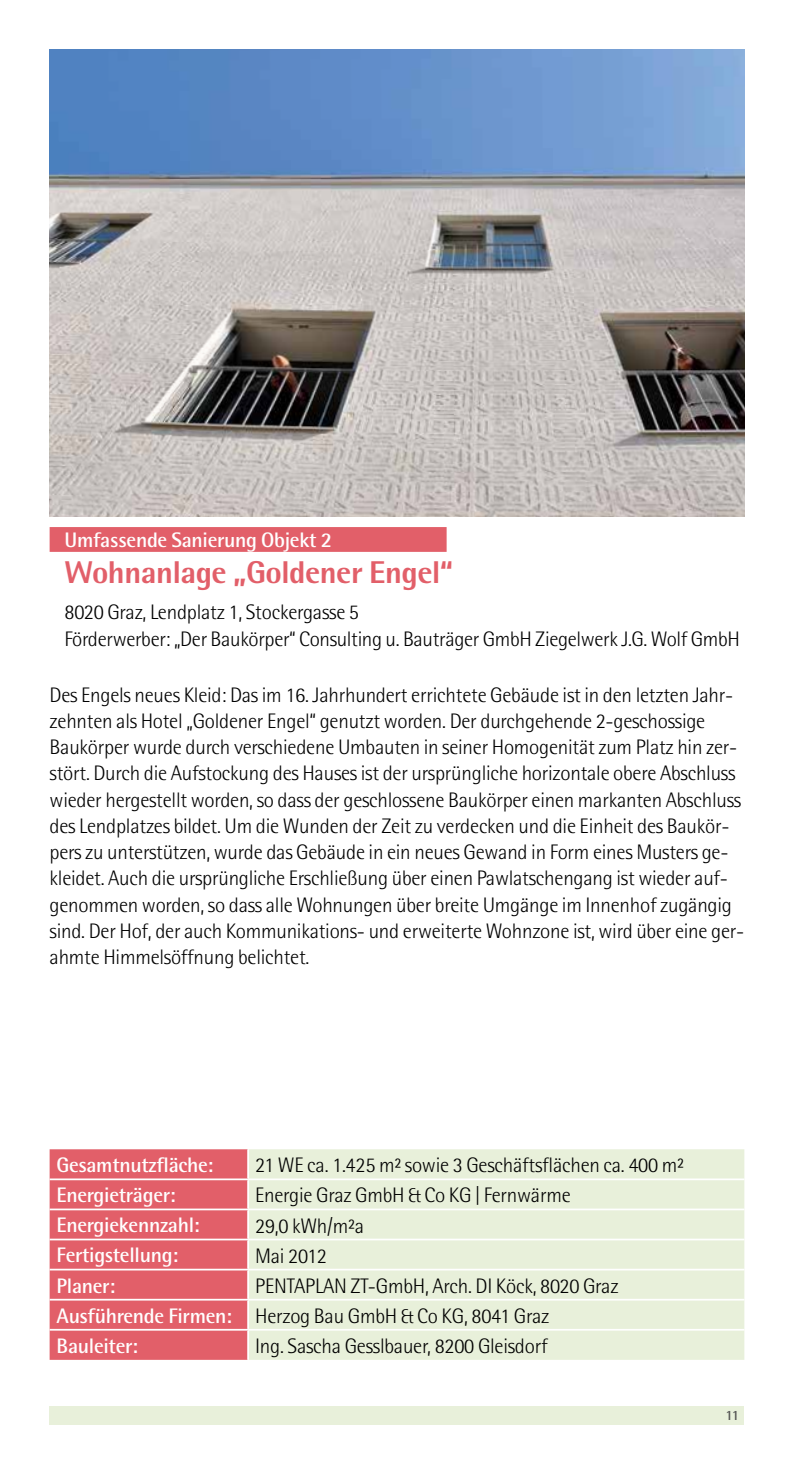
<style>
.page{position:relative;width:794px;height:1474px;background:#fff}
.page>*{position:absolute;margin:0;border:0;box-sizing:border-box;transform-origin:0 0}
.t1{font:800 31.5px "Rotis Semi Sans";letter-spacing:-.015em;color:#e25f69}
.t2{font:300 21px/26.2px "Rotis Semi Sans";letter-spacing:-.01em;color:#000}
.t3{font:700 21px "Rotis Semi Sans";letter-spacing:-.015em;color:#fff}
.t4{font:700 14px "Rotis Semi Sans";color:#565655}
.s1{font-weight:700;color:#fff}
</style>
<div class="page">
<div style="left:50px;top:1405px;width:694px;height:19px;background:#e8f0da"></div>
<div style="left:50px;top:1149px;width:197px;height:210px;background:#e25f69"></div>
<div style="left:249px;top:1149px;width:495px;height:210px;background:#e8f0da"></div>
<hr style="left:50px;top:1178px;width:198px;height:2px;background:#fff">
<hr style="left:248px;top:1178px;width:496px;height:2px;background:#fff">
<hr style="left:50px;top:1208px;width:198px;height:2px;background:#fff">
<hr style="left:248px;top:1208px;width:496px;height:2px;background:#fff">
<hr style="left:50px;top:1238px;width:198px;height:2px;background:#fff">
<hr style="left:248px;top:1238px;width:496px;height:2px;background:#fff">
<hr style="left:50px;top:1268px;width:198px;height:2px;background:#fff">
<hr style="left:248px;top:1268px;width:496px;height:2px;background:#fff">
<hr style="left:50px;top:1298px;width:198px;height:2px;background:#fff">
<hr style="left:248px;top:1298px;width:496px;height:2px;background:#fff">
<hr style="left:50px;top:1328px;width:198px;height:2px;background:#fff">
<hr style="left:248px;top:1328px;width:496px;height:2px;background:#fff">
<div style="left:50px;top:527px;width:396px;height:25px;background:#e25f69"></div>
<img style="left:50px;top:50px;width:694px;height:466px">
<p class="t3" style="left:64px;top:527px;width:269px">Umfassende Sanierung Objekt 2</p>
<h1 class="t1" style="left:64px;top:552px;width:390px">Wohnanlage „Goldener Engel“</h1>
<p class="t2" style="left:64px;top:599px;width:677px">8020 Graz, Lendplatz 1, Stockergasse 5<br>Förderwerber: „Der Baukörper“ Consulting u. Bauträger GmbH Ziegelwerk J.G. Wolf GmbH</p>
<p class="t2" style="left:50px;top:681px;width:696px">Des Engels neues Kleid: Das im 16. Jahrhundert errichtete Gebäude ist in den letzten Jahr&shy;zehnten als Hotel „Goldener Engel“ genutzt worden. Der durchgehende 2-geschossige Baukörper wurde durch verschiedene Umbauten in seiner Homogenität zum Platz hin zer&shy;stört. Durch die Aufstockung des Hauses ist der ursprüngliche horizontale obere Abschluss wieder hergestellt worden, so dass der geschlossene Baukörper einen markanten Abschluss des Lendplatzes bildet. Um die Wunden der Zeit zu verdecken und die Einheit des Baukör&shy;pers zu unterstützen, wurde das Gebäude in ein neues Gewand in Form eines Musters ge&shy;kleidet. Auch die ursprüngliche Erschließung über einen Pawlatschengang ist wieder auf&shy;genommen worden, so dass alle Wohnungen über breite Umgänge im Innenhof zugängig sind. Der Hof, der auch Kommunikations- und erweiterte Wohnzone ist, wird über eine ger&shy;ahmte Himmelsöffnung belichtet.</p>
<p class="t3" style="left:57px;top:1152px;width:158px">Gesamtnutzfläche:</p>
<p class="t2" style="left:255px;top:1152px;width:430px">21 WE ca. 1.425 m² sowie 3 Geschäftsflächen ca. 400 m²</p>
<p class="t3" style="left:57px;top:1182px;width:121px">Energieträger:</p>
<p class="t2" style="left:255px;top:1182px;width:317px">Energie Graz GmbH &amp; Co KG | Fernwärme</p>
<p class="t3" style="left:57px;top:1212px;width:145px">Energiekennzahl:</p>
<p class="t2" style="left:255px;top:1212px;width:111px">29,0 kWh/m²a</p>
<p class="t3" style="left:57px;top:1242px;width:123px">Fertigstellung:</p>
<p class="t2" style="left:255px;top:1242px;width:73px">Mai 2012</p>
<p class="t3" style="left:57px;top:1272px;width:60px">Planer:</p>
<p class="t2" style="left:57px;top:1270px;width:563px;line-height:29.9px;text-indent:198px">PENTAPLAN ZT-GmbH, Arch. DI Köck, 8020 Graz<br><span class="s1">Ausführende Firmen:</span> Herzog Bau GmbH &amp; Co KG, 8041 Graz<br><span class="s1">Bauleiter:</span></p>
<p class="t2" style="left:255px;top:1332px;width:294px">Ing. Sascha Gesslbauer, 8200 Gleisdorf</p>
<p class="t4" style="left:725px;top:1406px;width:15px">11</p>
</div>
